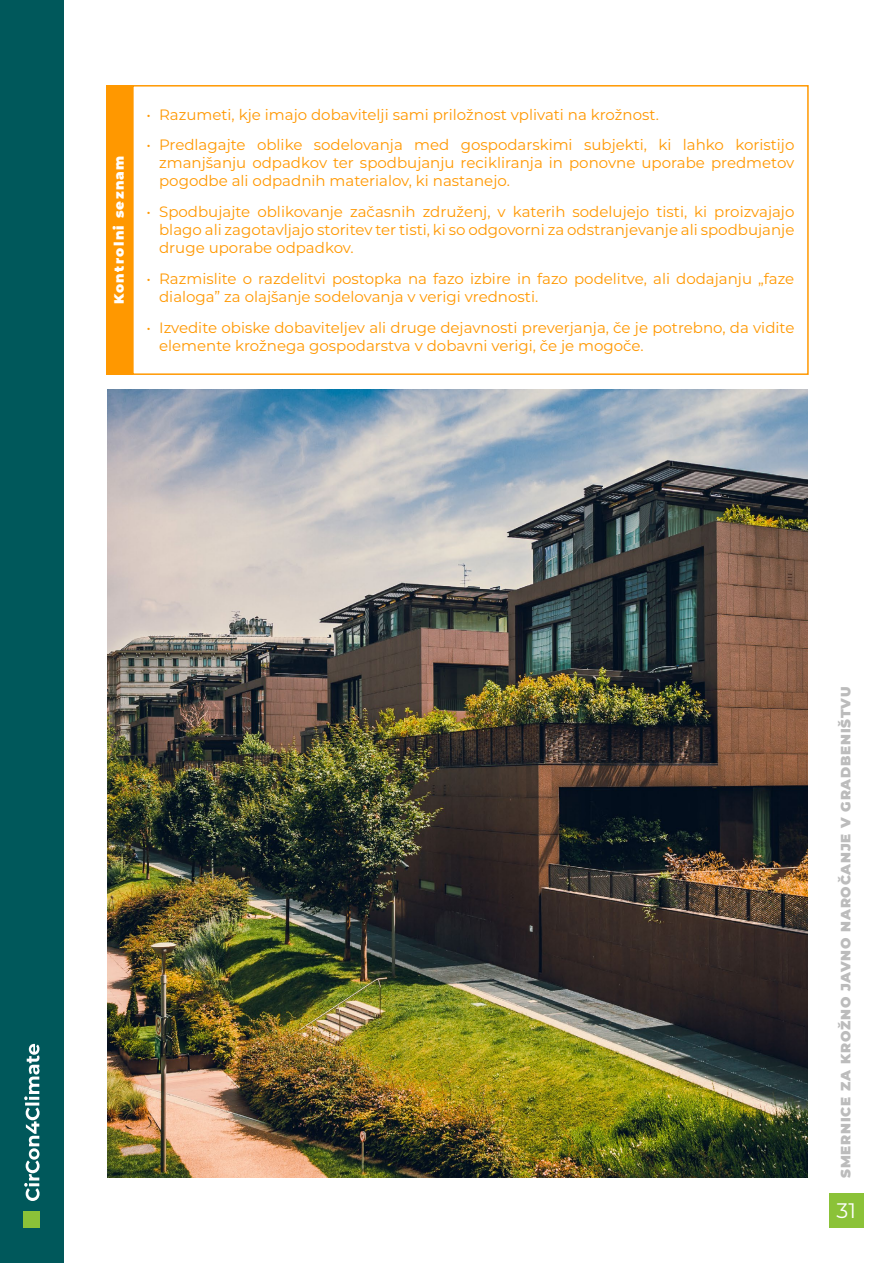
<style>
.page{position:relative;width:893px;height:1263px;background:#fff}
.page>*{position:absolute;margin:0;border:0;box-sizing:border-box;transform-origin:0 0}
.t1{font:21px "Montserrat";color:#fff}
.t2{font:15px/18px "Montserrat";color:#ff9800;text-align:justify}
.t3{font:900 13.5px "Montserrat";letter-spacing:.06em;color:#bcbcbc}
.t4{font:900 13.5px "Montserrat";letter-spacing:.1em;color:#fff}
</style>
<div class="page">
<div style="left:0;top:0;width:64px;height:1263px;background:#00585b"></div>
<div style="left:829px;top:1193px;width:35px;height:35px;background:#8bc238"></div>
<svg style="left:24px;top:1044px;width:16px;height:157px"></svg>
<div style="left:24px;top:1211px;width:16px;height:17px;background:#8bc238"></div>
<div style="left:132px;top:85px;width:677px;height:290px;border:2px solid #ff9800"></div>
<div style="left:106px;top:85px;width:26px;height:290px;background:#ff9800"></div>
<img style="left:107px;top:389px;width:701px;height:789px">
<p class="t4" style="left:109px;top:304px;width:150px;rotate:-90deg">Kontrolni seznam</p>
<p class="t2" style="left:146px;top:105px;width:514px">• Razumeti, kje imajo dobavitelji sami priložnost vplivati na krožnost.</p>
<p class="t2" style="left:159px;top:136px;width:637px;text-indent:-13px">• Predlagajte oblike sodelovanja med gospodarskimi subjekti, ki lahko koristijo zmanjšanju odpadkov ter spodbujanju recikliranja in ponovne uporabe predmetov pogodbe ali odpadnih materialov, ki nastanejo.</p>
<p class="t2" style="left:159px;top:202px;width:637px;text-indent:-13px">• Spodbujajte oblikovanje začasnih združenj, v katerih sodelujejo tisti, ki proizvajajo blago ali zagotavljajo storitev ter tisti, ki so odgovorni za odstranjevanje ali spodbujanje druge uporabe odpadkov.</p>
<p class="t2" style="left:159px;top:269px;width:637px;text-indent:-13px">• Razmislite o razdelitvi postopka na fazo izbire in fazo podelitve, ali dodajanju „faze dialoga” za olajšanje sodelovanja v verigi vrednosti.</p>
<p class="t2" style="left:159px;top:318px;width:637px;text-indent:-13px">• Izvedite obiske dobaviteljev ali druge dejavnosti preverjanja, če je potrebno, da vidite elemente krožnega gospodarstva v dobavni verigi, če je mogoče.</p>
<p class="t3" style="left:835px;top:1178px;width:493px;rotate:-90deg">SMERNICE ZA KROŽNO JAVNO NAROČANJE V GRADBENIŠTVU</p>
<h1 class="t1" style="left:836px;top:1196px;width:21px">31</h1>
</div>
